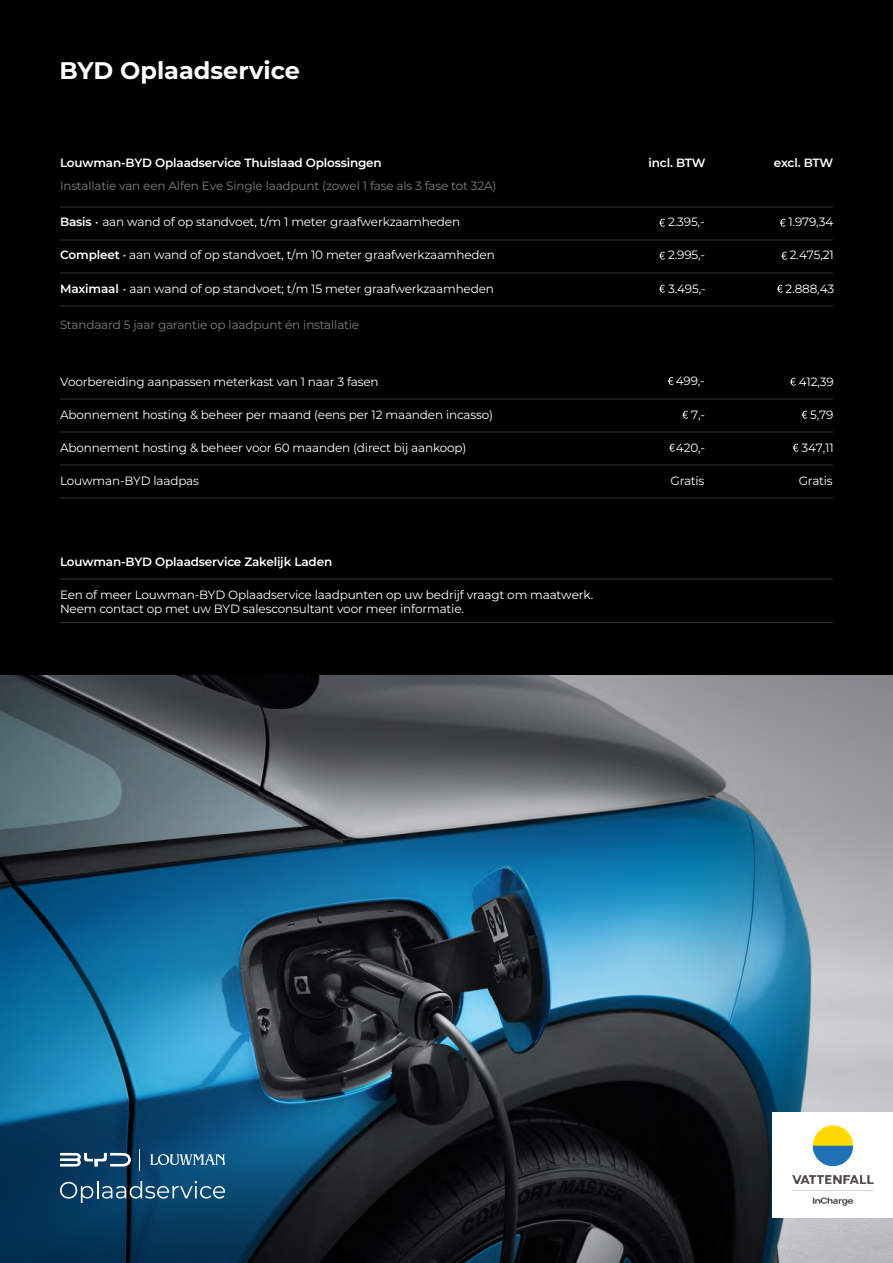
<style>
.page{position:relative;width:893px;height:1263px;background:#000}
.page>*{position:absolute;margin:0;border:0;box-sizing:border-box;transform-origin:0 0}
.t1{font:700 24px "Montserrat";color:#fff}
.t2{font:12px/14.4px "Montserrat";letter-spacing:-.01em;color:#fff}
.t3{font:12px "Montserrat";letter-spacing:-.01em;color:#7f7f7f}
.t4{font:600 12px "Montserrat";letter-spacing:-.01em;color:#fff}
.s1{font-weight:600}
</style>
<div class="page">
<img style="left:0;top:676px;width:893px;height:587px">
<hr style="left:60px;top:207px;width:773px;height:1px;background:#363636">
<svg style="left:780px;top:219px;width:5px;height:8px"></svg>
<svg style="left:781px;top:252px;width:6px;height:8px"></svg>
<svg style="left:777px;top:285px;width:6px;height:8px"></svg>
<svg style="left:659px;top:219px;width:6px;height:8px"></svg>
<svg style="left:659px;top:252px;width:6px;height:8px"></svg>
<svg style="left:659px;top:285px;width:6px;height:8px"></svg>
<hr style="left:60px;top:240px;width:773px;height:1px;background:#363636">
<hr style="left:60px;top:579px;width:773px;height:1px;background:#363636">
<hr style="left:60px;top:622px;width:773px;height:1px;background:#363636">
<hr style="left:60px;top:273px;width:773px;height:1px;background:#363636">
<hr style="left:60px;top:306px;width:773px;height:1px;background:#363636">
<svg style="left:790px;top:378px;width:6px;height:8px"></svg>
<svg style="left:668px;top:377px;width:5px;height:8px"></svg>
<svg style="left:802px;top:411px;width:5px;height:8px"></svg>
<svg style="left:682px;top:411px;width:6px;height:8px"></svg>
<svg style="left:793px;top:444px;width:5px;height:8px"></svg>
<svg style="left:669px;top:444px;width:6px;height:8px"></svg>
<hr style="left:60px;top:399px;width:773px;height:1px;background:#363636">
<hr style="left:60px;top:432px;width:773px;height:1px;background:#363636">
<hr style="left:60px;top:465px;width:773px;height:1px;background:#363636">
<hr style="left:60px;top:498px;width:773px;height:1px;background:#363636">
<svg style="left:60px;top:1153px;width:71px;height:13px"></svg>
<svg style="left:150px;top:1154px;width:75px;height:11px"></svg>
<svg style="left:140px;top:1149px;width:1px;height:22px"></svg>
<svg style="left:60px;top:1181px;width:165px;height:22px;background:#346384"></svg>
<div style="left:773px;top:1113px;width:120px;height:105px;background:#fff"></div>
<img style="left:792px;top:1126px;width:81px;height:79px">
<h1 class="t1" style="left:60px;top:56px;width:242px">BYD Oplaadservice</h1>
<p class="t4" style="left:60px;top:155px;width:323px">Louwman-BYD Oplaadservice Thuislaad Oplossingen</p>
<p class="t4" style="left:648px;top:155px;width:59px">incl. BTW</p>
<p class="t4" style="left:774px;top:155px;width:61px">excl. BTW</p>
<p class="t3" style="left:60px;top:178px;width:438px">Installatie van een Alfen Eve Single laadpunt (zowel 1 fase als 3 fase tot 32A)</p>
<p class="t2" style="left:60px;top:215px;width:402px"><span class="s1">Basis</span> • aan wand of op standvoet, t/m 1 meter graafwerkzaamheden</p>
<p class="t2" style="left:60px;top:248px;width:436px"><span class="s1">Compleet</span> • aan wand of op standvoet, t/m 10 meter graafwerkzaamheden</p>
<p class="t2" style="left:60px;top:281px;width:435px"><span class="s1">Maximaal</span> • aan wand of op standvoet; t/m 15 meter graafwerkzaamheden</p>
<p class="t3" style="left:60px;top:316px;width:301px">Standaard 5 jaar garantie op laadpunt én installatie</p>
<p class="t2" style="left:60px;top:374px;width:320px">Voorbereiding aanpassen meterkast van 1 naar 3 fasen</p>
<p class="t2" style="left:60px;top:407px;width:435px">Abonnement hosting &amp; beheer per maand (eens per 12 maanden incasso)</p>
<p class="t2" style="left:60px;top:440px;width:408px">Abonnement hosting &amp; beheer voor 60 maanden (direct bij aankoop)</p>
<p class="t2" style="left:60px;top:473px;width:141px">Louwman-BYD laadpas</p>
<p class="t4" style="left:60px;top:554px;width:274px">Louwman-BYD Oplaadservice Zakelijk Laden</p>
<p class="t2" style="left:60px;top:587px;width:535px">Een of meer Louwman-BYD Oplaadservice laadpunten op uw bedrijf vraagt om maatwerk.<br>Neem contact op met uw BYD salesconsultant voor meer informatie.</p>
<p class="t2" style="left:668px;top:215px;width:38px">2.395,-</p>
<p class="t2" style="left:668px;top:248px;width:39px">2.995,-</p>
<p class="t2" style="left:668px;top:281px;width:39px">3.495,-</p>
<p class="t2" style="left:676px;top:373px;width:31px">499,-</p>
<p class="t2" style="left:691px;top:407px;width:15px">7,-</p>
<p class="t2" style="left:676px;top:440px;width:31px">420,-</p>
<p class="t2" style="left:671px;top:473px;width:35px">Gratis</p>
<p class="t2" style="left:788px;top:215px;width:46px">1.979,34</p>
<p class="t2" style="left:790px;top:248px;width:45px">2.475,21</p>
<p class="t2" style="left:786px;top:281px;width:50px">2.888,43</p>
<p class="t2" style="left:799px;top:374px;width:36px">412,39</p>
<p class="t2" style="left:810px;top:407px;width:25px">5,79</p>
<p class="t2" style="left:801px;top:440px;width:34px">347,11</p>
<p class="t2" style="left:799px;top:473px;width:35px">Gratis</p>
</div>
